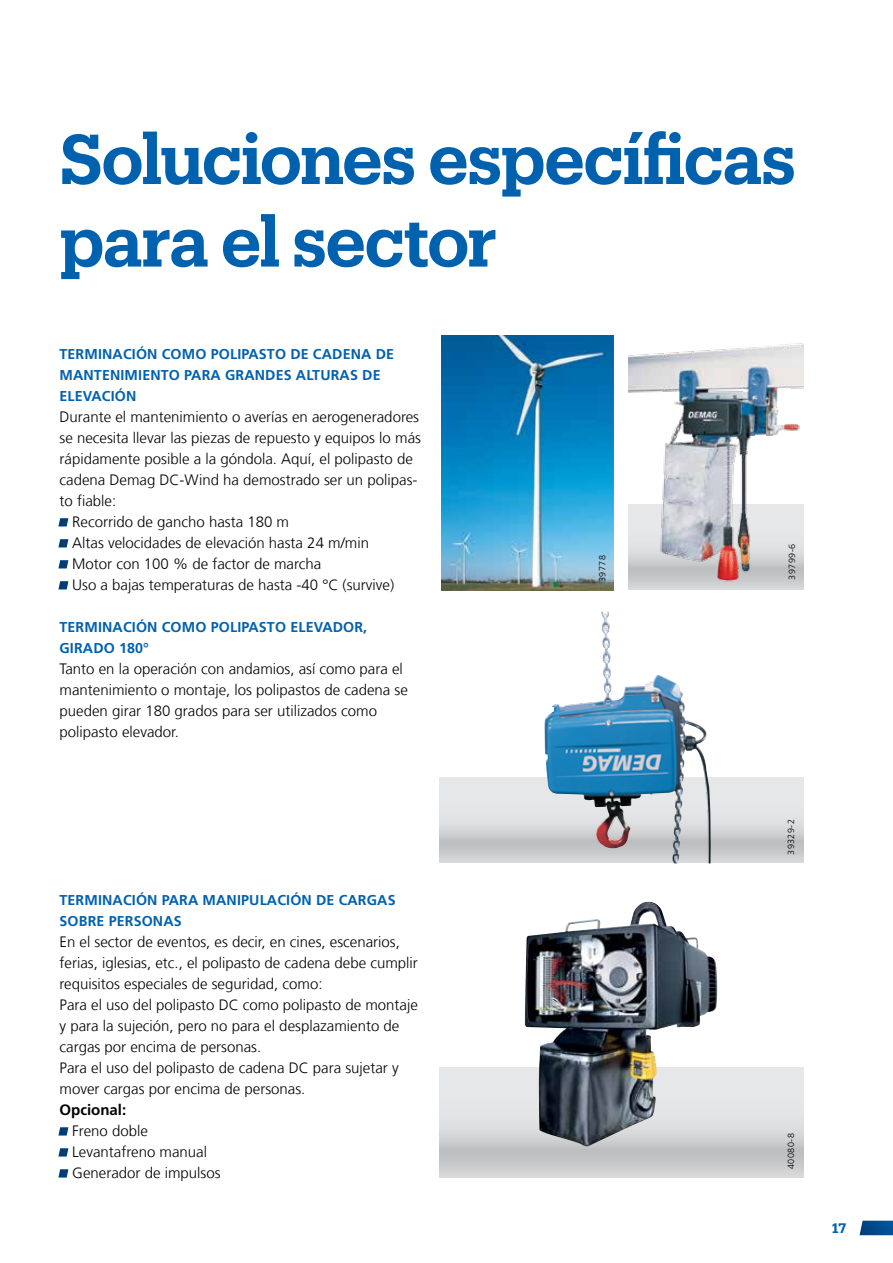
<style>
.page{position:relative;width:893px;height:1263px;background:#fff}
.page>*{position:absolute;margin:0;border:0;box-sizing:border-box;transform-origin:0 0}
.t1{font:600 69px/82.5px "Produkt";letter-spacing:-.02em;color:#0061af}
.t2{font:300 15px/21px "Frutiger LT Com";color:#000}
.t3{font:700 15px "Frutiger LT Com";color:#000}
.t4{font:700 14.25px/21px "Frutiger LT Com";letter-spacing:.01em;color:#0061af}
.t5{font:600 13.5px "Produkt";color:#0061af}
.t6{font:300 9px "Frutiger LT Com";letter-spacing:.05em;color:#000}
.s1{color:#fff}
</style>
<div class="page">
<svg style="left:439px;top:778px;width:365px;height:85px;background:#d8dadb"></svg>
<svg style="left:439px;top:1067px;width:365px;height:111px;background:#d4d6d7"></svg>
<img style="left:544px;top:611px;width:167px;height:252px">
<img style="left:441px;top:335px;width:173px;height:255px">
<img style="left:525px;top:902px;width:192px;height:244px">
<img style="left:629px;top:343px;width:175px;height:247px">
<svg style="left:859px;top:1221px;width:34px;height:14px"></svg>
<h1 class="t1" style="left:60px;top:114px;width:738px">Soluciones específicas para el sector</h1>
<p class="t4" style="left:60px;top:343px;width:336px">TERMINACIÓN COMO POLIPASTO DE CADENA DE<br>MANTENIMIENTO PARA GRANDES ALTURAS DE<br>ELEVACIÓN</p>
<p class="t2" style="left:60px;top:406px;width:363px">Durante el mantenimiento o averías en aerogeneradores se necesita llevar las piezas de repuesto y equipos lo más rápidamente posible a la góndola. Aquí, el polipasto de cadena Demag DC-Wind ha demostrado ser un polipas&shy;to fiable:</p>
<p class="t2" style="left:60px;top:511px;width:231px"><span class="s1">•</span> Recorrido de gancho hasta 180 m</p>
<p class="t2" style="left:60px;top:532px;width:311px"><span class="s1">•</span> Altas velocidades de elevación hasta 24 m/min</p>
<p class="t2" style="left:60px;top:553px;width:263px"><span class="s1">•</span> Motor con 100 % de factor de marcha</p>
<p class="t2" style="left:60px;top:574px;width:336px"><span class="s1">•</span> Uso a bajas temperaturas de hasta -40 °C (survive)</p>
<p class="t4" style="left:60px;top:616px;width:309px">TERMINACIÓN COMO POLIPASTO ELEVADOR,<br>GIRADO 180°</p>
<p class="t2" style="left:60px;top:658px;width:350px">Tanto en la operación con andamios, así como para el mantenimiento o montaje, los polipastos de cadena se pueden girar 180 grados para ser utilizados como polipasto elevador.</p>
<p class="t4" style="left:60px;top:889px;width:338px">TERMINACIÓN PARA MANIPULACIÓN DE CARGAS<br>SOBRE PERSONAS</p>
<p class="t2" style="left:60px;top:931px;width:360px">En el sector de eventos, es decir, en cines, escenarios, ferias, iglesias, etc., el polipasto de cadena debe cumplir requisitos especiales de seguridad, como:<br>Para el uso del polipasto DC como polipasto de montaje y para la sujeción, pero no para el desplazamiento de cargas por encima de personas.<br>Para el uso del polipasto de cadena DC para sujetar y mover cargas por encima de personas.</p>
<p class="t3" style="left:60px;top:1101px;width:68px">OPCIONAL:</p>
<p class="t2" style="left:60px;top:1120px;width:90px"><span class="s1">•</span> Freno doble</p>
<p class="t2" style="left:60px;top:1141px;width:149px"><span class="s1">•</span> Levantafreno manual</p>
<p class="t2" style="left:60px;top:1162px;width:163px"><span class="s1">•</span> Generador de impulsos</p>
<p class="t6" style="left:597px;top:582px;width:28px;rotate:-90deg">39778</p>
<p class="t6" style="left:787px;top:580px;width:37px;rotate:-90deg">39799-6</p>
<p class="t6" style="left:786px;top:855px;width:37px;rotate:-90deg">39329-2</p>
<p class="t6" style="left:786px;top:1169px;width:37px;rotate:-90deg">40080-8</p>
<p class="t5" style="left:832px;top:1219px;width:15px">17</p>
</div>
